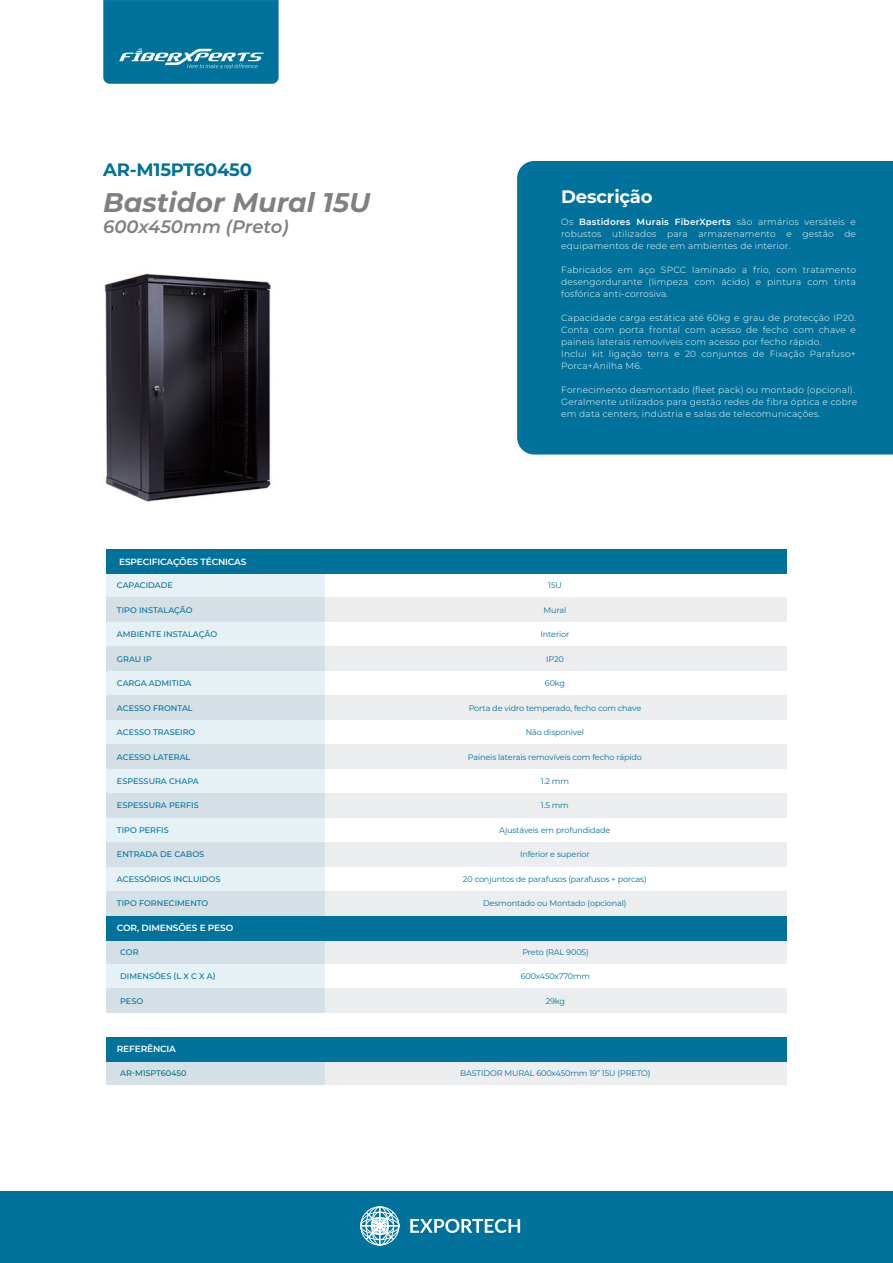
<style>
.page{position:relative;width:893px;height:1263px;background:#fff}
.page>*{position:absolute;margin:0;border:0;box-sizing:border-box;transform-origin:0 0}
.t1{font:italic 700 27px "Montserrat";color:#808080}
.t2{font:italic 600 18px "Montserrat";color:#808080}
.t3{font:700 18px "Montserrat";letter-spacing:-.01em;color:#00729b}
.t4{font:700 18px "Montserrat";letter-spacing:-.01em;color:#fff}
.t5{font:300 9px/12px "Montserrat";letter-spacing:.025em;color:#fff;text-align:justify}
.t6{font:600 9px "Montserrat";letter-spacing:-.015em;color:#fff}
.t7{font:8.1px "Montserrat";letter-spacing:-.015em;color:#00729b}
.t8{font:500 8.1px "Montserrat";color:#00729b}
.t9{font:500 8.1px "Montserrat";color:#007280}
.s1{font-weight:600}
</style>
<div class="page">
<img style="left:104px;top:273px;width:167px;height:229px">
<div style="left:517px;top:161px;width:376px;height:293px;background:#00729b"></div>
<div style="left:0;top:1191px;width:893px;height:72px;background:#00729b"></div>
<hr style="left:379px;top:1207px;width:1px;height:38px;background:#fff">
<hr style="left:361px;top:1225px;width:38px;height:1px;background:#fff">
<div style="left:360px;top:1206px;width:39px;height:39px;border:1px solid #fff;border-radius:50%"></div>
<div style="left:360px;top:1212px;width:39px;height:28px;border:1px solid #fff;border-radius:50%"></div>
<div style="left:360px;top:1218px;width:39px;height:16px;border:1px solid #fff;border-radius:50%"></div>
<div style="left:366px;top:1206px;width:28px;height:39px;border:1px solid #fff;border-radius:50%"></div>
<div style="left:372px;top:1206px;width:16px;height:39px;border:1px solid #fff;border-radius:50%"></div>
<svg style="left:366px;top:1211px;width:28px;height:29px"></svg>
<svg style="left:410px;top:1219px;width:110px;height:14px"></svg>
<svg style="left:103px;top:0;width:176px;height:84px;background:#0f7aa1"></svg>
<div style="left:106px;top:1061px;width:681px;height:24px;background:#ecedee"></div>
<div style="left:106px;top:695px;width:681px;height:24px;background:#ecedee"></div>
<div style="left:106px;top:793px;width:681px;height:25px;background:#ecedee"></div>
<div style="left:106px;top:842px;width:681px;height:25px;background:#ecedee"></div>
<div style="left:106px;top:891px;width:681px;height:25px;background:#ecedee"></div>
<div style="left:106px;top:744px;width:681px;height:25px;background:#ecedee"></div>
<div style="left:106px;top:646px;width:681px;height:24px;background:#ecedee"></div>
<div style="left:106px;top:597px;width:681px;height:25px;background:#ecedee"></div>
<div style="left:106px;top:573px;width:218px;height:343px;background:linear-gradient(to right,#dde8ed,#dde8ed)"></div>
<div style="left:106px;top:549px;width:681px;height:25px;background:#00729b"></div>
<div style="left:106px;top:1061px;width:218px;height:24px;background:#d4e0e5"></div>
<div style="left:106px;top:1037px;width:681px;height:24px;background:#00729b"></div>
<div style="left:107px;top:940px;width:680px;height:24px;background:#ecedee"></div>
<div style="left:107px;top:988px;width:680px;height:25px;background:#ecedee"></div>
<div style="left:106px;top:940px;width:218px;height:72px;background:linear-gradient(to right,#dae6ea,#dae6ea)"></div>
<div style="left:106px;top:916px;width:681px;height:24px;background:#00729b"></div>
<h2 class="t3" style="left:103px;top:157px;width:150px">AR-M15PT60450</h2>
<h1 class="t1" style="left:103px;top:183px;width:269px">Bastidor Mural 15U</h1>
<h2 class="t2" style="left:103px;top:214px;width:187px">600x450mm (Preto)</h2>
<p class="t6" style="left:119px;top:555px;width:129px">ESPECIFICAÇÕES TÉCNICAS</p>
<p class="t8" style="left:117px;top:580px;width:58px">CAPACIDADE</p>
<p class="t8" style="left:117px;top:604px;width:77px">TIPO INSTALAÇÃO</p>
<p class="t8" style="left:117px;top:629px;width:102px">AMBIENTE INSTALAÇÃO</p>
<p class="t8" style="left:117px;top:653px;width:36px">GRAU IP</p>
<p class="t8" style="left:117px;top:678px;width:76px">CARGA ADMITIDA</p>
<p class="t8" style="left:117px;top:702px;width:77px">ACESSO FRONTAL</p>
<p class="t8" style="left:117px;top:726px;width:80px">ACESSO TRASEIRO</p>
<p class="t8" style="left:117px;top:751px;width:75px">ACESSO LATERAL</p>
<p class="t8" style="left:117px;top:775px;width:83px">ESPESSURA CHAPA</p>
<p class="t8" style="left:117px;top:800px;width:83px">ESPESSURA PERFIS</p>
<p class="t8" style="left:117px;top:824px;width:53px">TIPO PERFIS</p>
<p class="t8" style="left:117px;top:849px;width:89px">ENTRADA DE CABOS</p>
<p class="t8" style="left:117px;top:873px;width:105px">ACESSÓRIOS INCLUIDOS</p>
<p class="t8" style="left:117px;top:898px;width:93px">TIPO FORNECIMENTO</p>
<p class="t6" style="left:117px;top:922px;width:118px">COR, DIMENSÕES E PESO</p>
<p class="t8" style="left:120px;top:946px;width:20px">COR</p>
<p class="t8" style="left:120px;top:971px;width:97px">DIMENSÕES (L X C X A)</p>
<p class="t8" style="left:120px;top:995px;width:25px">PESO</p>
<p class="t6" style="left:117px;top:1043px;width:61px">REFERÊNCIA</p>
<p class="t9" style="left:120px;top:1067px;width:68px">AR-M15PT60450</p>
<h2 class="t4" style="left:561px;top:184px;width:93px">Descrição</h2>
<p class="t5" style="left:561px;top:216px;width:296px">Os <span class="s1">Bastidores Murais FiberXperts</span> são armários versáteis e robustos utilizados para armazenamento e gestão de equipamentos de rede em ambientes de interior.</p>
<p class="t5" style="left:561px;top:264px;width:296px">Fabricados em aço SPCC laminado a frio, com tratamento desengordurante (limpeza com ácido) e pintura com tinta fosfórica anti-corrosiva.</p>
<p class="t5" style="left:561px;top:312px;width:296px;text-align:left">Capacidade carga estática até 60kg e grau de protecção IP20.<br>Conta com porta frontal com acesso de fecho com chave e paineis laterais removíveis com acesso por fecho rápido.<br>Inclui kit ligação terra e 20 conjuntos de Fixação Parafuso+ Porca+Anilha M6.</p>
<p class="t5" style="left:561px;top:384px;width:297px;text-align:left">Fornecimento desmontado (fleet pack) ou montado (opcional).<br>Geralmente utilizados para gestão redes de fibra óptica e cobre em data centers, indústria e salas de telecomunicações.</p>
<p class="t7" style="left:548px;top:580px;width:15px">15U</p>
<p class="t7" style="left:544px;top:604px;width:24px">Mural</p>
<p class="t7" style="left:541px;top:629px;width:30px">Interior</p>
<p class="t7" style="left:546px;top:653px;width:19px">IP20</p>
<p class="t7" style="left:545px;top:678px;width:22px">60kg</p>
<p class="t7" style="left:469px;top:702px;width:174px">Porta de vidro temperado, fecho com chave</p>
<p class="t7" style="left:526px;top:727px;width:60px">Não disponivel</p>
<p class="t7" style="left:468px;top:751px;width:176px">Paineis laterais removíveis com fecho rápido</p>
<p class="t7" style="left:541px;top:775px;width:30px">1.2 mm</p>
<p class="t7" style="left:541px;top:800px;width:29px">1.5 mm</p>
<p class="t7" style="left:499px;top:824px;width:113px">Ajustáveis em profundidade</p>
<p class="t7" style="left:520px;top:849px;width:71px">Inferior e superior</p>
<p class="t7" style="left:463px;top:873px;width:185px">20 conjuntos de parafusos (parafusos + porcas)</p>
<p class="t7" style="left:483px;top:898px;width:145px">Desmontado ou Montado (opcional)</p>
<p class="t7" style="left:522px;top:946px;width:68px">Preto (RAL 9005)</p>
<p class="t7" style="left:521px;top:971px;width:71px">600x450x770mm</p>
<p class="t7" style="left:546px;top:995px;width:21px">29kg</p>
<p class="t7" style="left:460px;top:1067px;width:192px">BASTIDOR MURAL 600x450mm 19” 15U (PRETO)</p>
</div>
